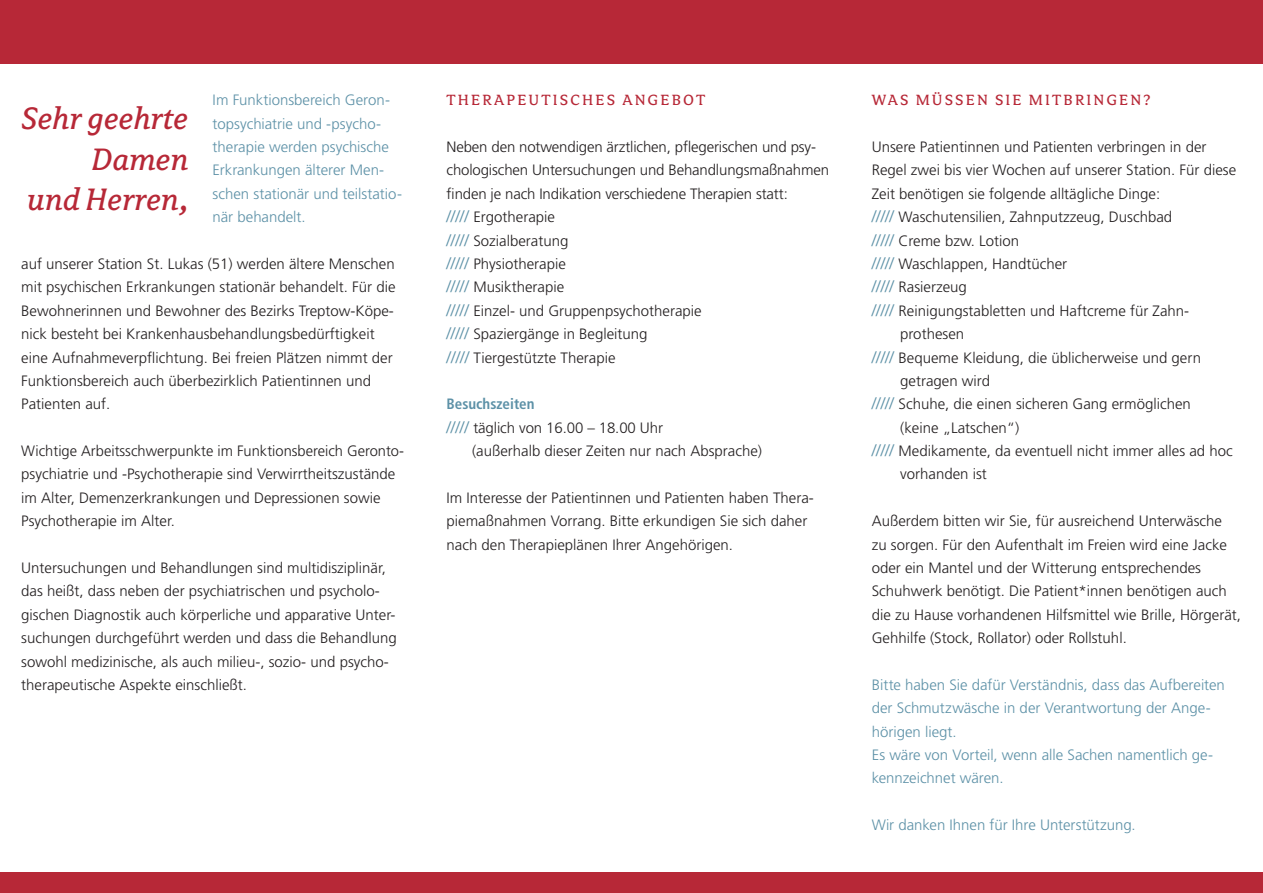
<style>
.page{position:relative;width:1263px;height:893px;background:#fff}
.page>*{position:absolute;margin:0;border:0;box-sizing:border-box;transform-origin:0 0}
.t1{font:italic 34.5px/40.5px "Avance OT";color:#b72837;text-align:right}
.t2{font:16.5px "Avance OT";letter-spacing:.13em;color:#b72837}
.t3{font:300 15px/23.4px "Frutiger LT Std";color:#231f20}
.t4{font:300 15px/23.4px "Frutiger LT Std";color:#5d91a7}
.t5{font:700 condensed 15px "Frutiger LT Std";color:#5d91a7}
.s1{font-size:16.5px;color:#5d91a7}
</style>
<div class="page">
<div style="left:0;top:0;width:1263px;height:64px;background:#b72837"></div>
<div style="left:0;top:873px;width:1263px;height:20px;background:#b72837"></div>
<p class="t4" style="left:213px;top:89px;width:191px">Im Funktionsbereich Geron&shy;topsychiatrie und -psycho&shy;therapie werden psychische<br>Erkrankungen älterer Men&shy;schen stationär und teilstatio&shy;när behandelt.</p>
<p class="t3" style="left:21px;top:252px;width:376px">auf unserer Station St. Lukas (51) werden ältere Menschen mit psychischen Erkrankungen stationär behandelt. Für die Bewohnerinnen und Bewohner des Bezirks Treptow-Köpe&shy;nick besteht bei Krankenhausbehandlungsbedürftigkeit eine Aufnahmeverpflichtung. Bei freien Plätzen nimmt der Funktionsbereich auch überbezirklich Patientinnen und Patienten auf.</p>
<p class="t3" style="left:21px;top:439px;width:384px">Wichtige Arbeitsschwerpunkte im Funktionsbereich Geronto&shy;psychiatrie und -Psychotherapie sind Verwirrtheitszustände im Alter, Demenzerkrankungen und Depressionen sowie Psychotherapie im Alter.</p>
<p class="t3" style="left:21px;top:556px;width:377px">Untersuchungen und Behandlungen sind multidisziplinär, das heißt, dass neben der psychiatrischen und psycholo&shy;gischen Diagnostik auch körperliche und apparative Unter&shy;suchungen durchgeführt werden und dass die Behandlung sowohl medizinische, als auch milieu-, sozio- und psycho&shy;therapeutische Aspekte einschließt.</p>
<h1 class="t1" style="left:21px;top:99px;width:169px">Sehr geehrte<br>Damen<br>und Herren,</h1>
<p class="t2" style="left:447px;top:92px;width:260px">THERAPEUTISCHES ANGEBOT</p>
<p class="t3" style="left:446px;top:135px;width:384px">Neben den notwendigen ärztlichen, pflegerischen und psy&shy;chologischen Untersuchungen und Behandlungsmaßnahmen finden je nach Indikation verschiedene Therapien statt:<br><span class="s1">/////</span> Ergotherapie<br><span class="s1">/////</span> Sozialberatung<br><span class="s1">/////</span> Physiotherapie<br><span class="s1">/////</span> Musiktherapie<br><span class="s1">/////</span> Einzel- und Gruppenpsychotherapie<br><span class="s1">/////</span> Spaziergänge in Begleitung<br><span class="s1">/////</span> Tiergestützte Therapie</p>
<p class="t5" style="left:446px;top:395px;width:90px">Besuchszeiten</p>
<p class="t3" style="left:446px;top:416px;width:218px"><span class="s1">/////</span> täglich von 16.00 – 18.00 Uhr</p>
<p class="t3" style="left:472px;top:439px;width:292px">(außerhalb dieser Zeiten nur nach Absprache)</p>
<p class="t3" style="left:446px;top:486px;width:369px">Im Interesse der Patientinnen und Patienten haben Thera&shy;piemaßnahmen Vorrang. Bitte erkundigen Sie sich daher nach den Therapieplänen Ihrer Angehörigen.</p>
<p class="t2" style="left:872px;top:92px;width:280px">WAS MÜSSEN SIE MITBRINGEN?</p>
<p class="t3" style="left:872px;top:135px;width:336px">Unsere Patientinnen und Patienten verbringen in der</p>
<p class="t3" style="left:872px;top:159px;width:366px">Regel zwei bis vier Wochen auf unserer Station. Für diese</p>
<p class="t3" style="left:872px;top:182px;width:290px">Zeit benötigen sie folgende alltägliche Dinge:</p>
<p class="t3" style="left:872px;top:206px;width:302px"><span class="s1">/////</span> Waschutensilien, Zahnputzzeug, Duschbad</p>
<p class="t3" style="left:872px;top:229px;width:149px"><span class="s1">/////</span> Creme bzw. Lotion</p>
<p class="t3" style="left:872px;top:252px;width:197px"><span class="s1">/////</span> Waschlappen, Handtücher</p>
<p class="t3" style="left:872px;top:276px;width:97px"><span class="s1">/////</span> Rasierzeug</p>
<p class="t3" style="left:872px;top:299px;width:319px"><span class="s1">/////</span> Reinigungstabletten und Haftcreme für Zahn-</p>
<p class="t3" style="left:900px;top:322px;width:65px">prothesen</p>
<p class="t3" style="left:872px;top:346px;width:331px"><span class="s1">/////</span> Bequeme Kleidung, die üblicherweise und gern</p>
<p class="t3" style="left:900px;top:369px;width:91px">getragen wird</p>
<p class="t3" style="left:872px;top:393px;width:321px"><span class="s1">/////</span> Schuhe, die einen sicheren Gang ermöglichen</p>
<p class="t3" style="left:900px;top:416px;width:121px">(keine „Latschen“)</p>
<p class="t3" style="left:872px;top:439px;width:363px"><span class="s1">/////</span> Medikamente, da eventuell nicht immer alles ad hoc</p>
<p class="t3" style="left:900px;top:463px;width:88px">vorhanden ist</p>
<p class="t3" style="left:872px;top:510px;width:371px">Außerdem bitten wir Sie, für ausreichend Unterwäsche<br>zu sorgen. Für den Aufenthalt im Freien wird eine Jacke oder ein Mantel und der Witterung entsprechendes Schuhwerk benötigt. Die Patient*innen benötigen auch die zu Hause vorhandenen Hilfsmittel wie Brille, Hörgerät, Gehhilfe (Stock, Rollator) oder Rollstuhl.</p>
<p class="t4" style="left:872px;top:673px;width:355px">Bitte haben Sie dafür Verständnis, dass das Aufbereiten der Schmutzwäsche in der Verantwortung der Ange&shy;hörigen liegt.<br>Es wäre von Vorteil, wenn alle Sachen namentlich ge&shy;kennzeichnet wären.</p>
<p class="t4" style="left:872px;top:814px;width:265px">Wir danken Ihnen für Ihre Unterstützung.</p>
</div>
